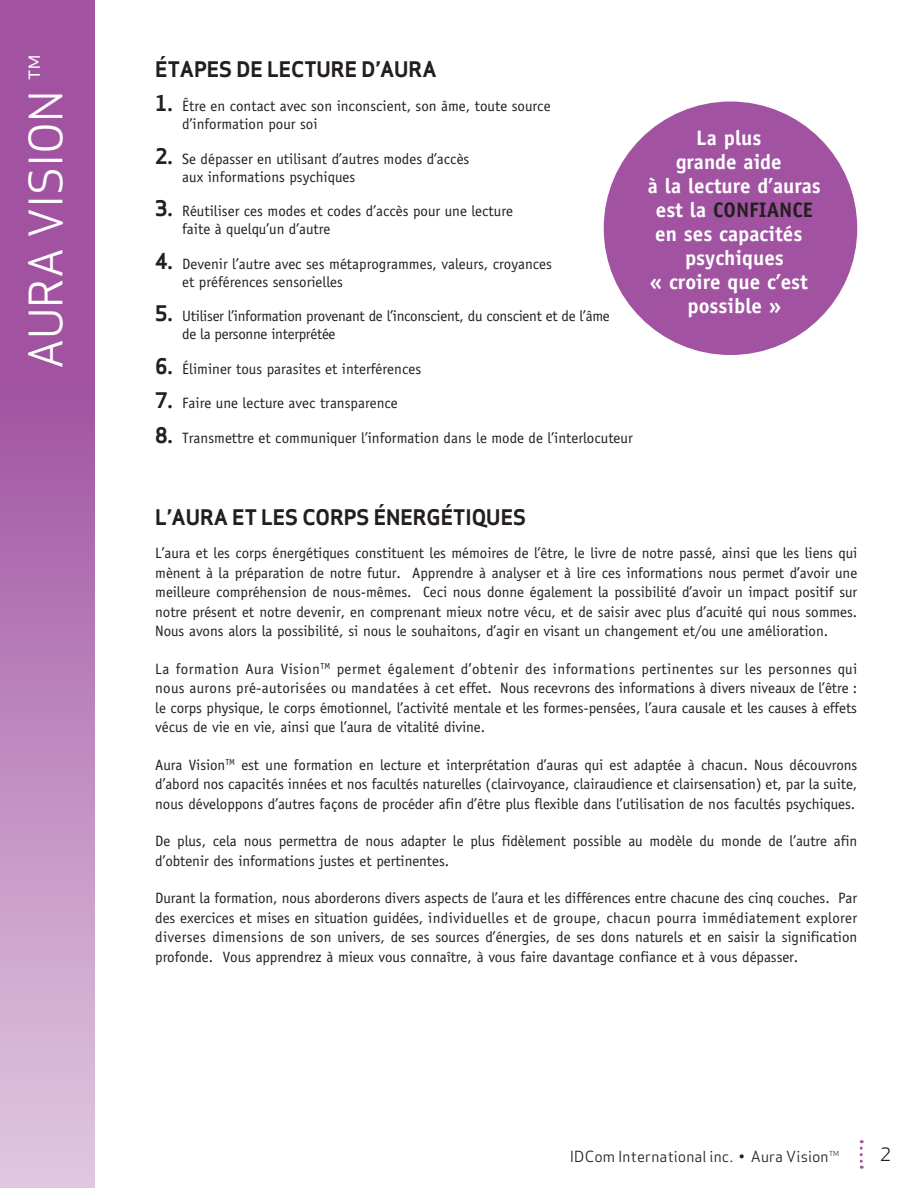
<style>
.page{position:relative;width:918px;height:1188px;background:#fff}
.page>*{position:absolute;margin:0;border:0;box-sizing:border-box;transform-origin:0 0}
.t1{font:45px "Apex Sans";color:#fff}
.t2{font:700 21px/24px "Officina Sans";color:#fff;text-align:center}
.t3{font:700 21px "Apex Sans";color:#231f20}
.t4{font:18px "Apex Sans";color:#231f20}
.t5{font:15px/19.5px "Officina Sans";letter-spacing:-.005em;color:#231f20}
.t6{font:15px "Apex Sans";letter-spacing:.01em;color:#231f20}
.t7{font:6.75px "Apex Sans";color:#231f20}
.s1{font-family:"Apex Sans";font-weight:700;font-size:21px}
.s2{color:#231f20}
</style>
<div class="page">
<svg style="left:860px;top:1140px;width:3px;height:29px"></svg>
<svg style="left:0;top:0;width:94px;height:1188px;background:#b67bb6"></svg>
<div style="left:605px;top:102px;width:251px;height:252px;background:#a153a1;border-radius:50%"></div>
<p class="t1" style="left:9px;top:369px;width:317px;rotate:-90deg">AURA VISION ™</p>
<p class="t3" style="left:155px;top:55px;width:283px">ÉTAPES DE LECTURE D’AURA</p>
<p class="t5" style="left:182px;top:97px;width:370px;line-height:18px;text-indent:-27px"><span class="s1">1.</span> Être en contact avec son inconscient, son âme, toute source d’information pour soi</p>
<p class="t5" style="left:182px;top:149px;width:289px;line-height:18px;text-indent:-27px"><span class="s1">2.</span> Se dépasser en utilisant d’autres modes d’accès aux informations psychiques</p>
<p class="t5" style="left:182px;top:202px;width:332px;line-height:18px;text-indent:-27px"><span class="s1">3.</span> Réutiliser ces modes et codes d’accès pour une lecture faite à quelqu’un d’autre</p>
<p class="t5" style="left:182px;top:254px;width:371px;line-height:18px;text-indent:-27px"><span class="s1">4.</span> Devenir l’autre avec ses métaprogrammes, valeurs, croyances et préférences sensorielles</p>
<p class="t5" style="left:182px;top:307px;width:429px;line-height:18px;text-indent:-27px"><span class="s1">5.</span> Utiliser l’information provenant de l’inconscient, du conscient et de l’âme de la personne interprétée</p>
<p class="t5" style="left:155px;top:359px;width:267px"><span class="s1">6.</span> Éliminer tous parasites et interférences</p>
<p class="t5" style="left:155px;top:393px;width:244px"><span class="s1">7.</span> Faire une lecture avec transparence</p>
<p class="t5" style="left:155px;top:428px;width:479px"><span class="s1">8.</span> Transmettre et communiquer l’information dans le mode de l’interlocuteur</p>
<p class="t2" style="left:696px;top:126px;width:67px">La plus</p>
<p class="t2" style="left:648px;top:150px;width:174px">grande aide<br>à la lecture d’auras est la <span class="s2">CONFIANCE</span></p>
<p class="t2" style="left:655px;top:222px;width:149px">en ses capacités psychiques</p>
<p class="t2" style="left:650px;top:270px;width:160px">« croire que c’est possible »</p>
<p class="t3" style="left:155px;top:504px;width:372px">L’AURA ET LES CORPS ÉNERGÉTIQUES</p>
<p class="t5" style="left:155px;top:543px;width:704px;text-align:justify">L’aura et les corps énergétiques constituent les mémoires de l’être, le livre de notre passé, ainsi que les liens qui mènent à la préparation de notre futur. Apprendre à analyser et à lire ces informations nous permet d’avoir une meilleure compréhension de nous-mêmes. Ceci nous donne également la possibilité d’avoir un impact positif sur notre présent et notre devenir, en comprenant mieux notre vécu, et de saisir avec plus d’acuité qui nous sommes.<br>Nous avons alors la possibilité, si nous le souhaitons, d’agir en visant un changement et/ou une amélioration.</p>
<p class="t5" style="left:155px;top:659px;width:704px;text-align:justify">La formation Aura Vision<sup>TM</sup> permet également d’obtenir des informations pertinentes sur les personnes qui nous aurons pré-autorisées ou mandatées à cet effet. Nous recevrons des informations à divers niveaux de l’être : le corps physique, le corps émotionnel, l’activité mentale et les formes-pensées, l’aura causale et les causes à effets vécus de vie en vie, ainsi que l’aura de vitalité divine.</p>
<p class="t5" style="left:155px;top:755px;width:704px;text-align:justify">Aura Vision<sup>TM</sup> est une formation en lecture et interprétation d’auras qui est adaptée à chacun. Nous découvrons d’abord nos capacités innées et nos facultés naturelles (clairvoyance, clairaudience et clairsensation) et, par la suite, nous développons d’autres façons de procéder afin d’être plus flexible dans l’utilisation de nos facultés psychiques.</p>
<p class="t5" style="left:155px;top:831px;width:704px">De plus, cela nous permettra de nous adapter le plus fidèlement possible au modèle du monde de l’autre afin d’obtenir des informations justes et pertinentes.</p>
<p class="t5" style="left:155px;top:888px;width:704px;text-align:justify">Durant la formation, nous aborderons divers aspects de l’aura et les différences entre chacune des cinq couches. Par des exercices et mises en situation guidées, individuelles et de groupe, chacun pourra immédiatement explorer diverses dimensions de son univers, de ses sources d’énergies, de ses dons naturels et en saisir la signification profonde. Vous apprendrez à mieux vous connaître, à vous faire davantage confiance et à vous dépasser.</p>
<p class="t6" style="left:570px;top:1144px;width:260px">IDCom International inc. • Aura Vision</p>
<p class="t7" style="left:829px;top:1148px;width:12px">TM</p>
<p class="t4" style="left:880px;top:1139px;width:12px">2</p>
</div>
